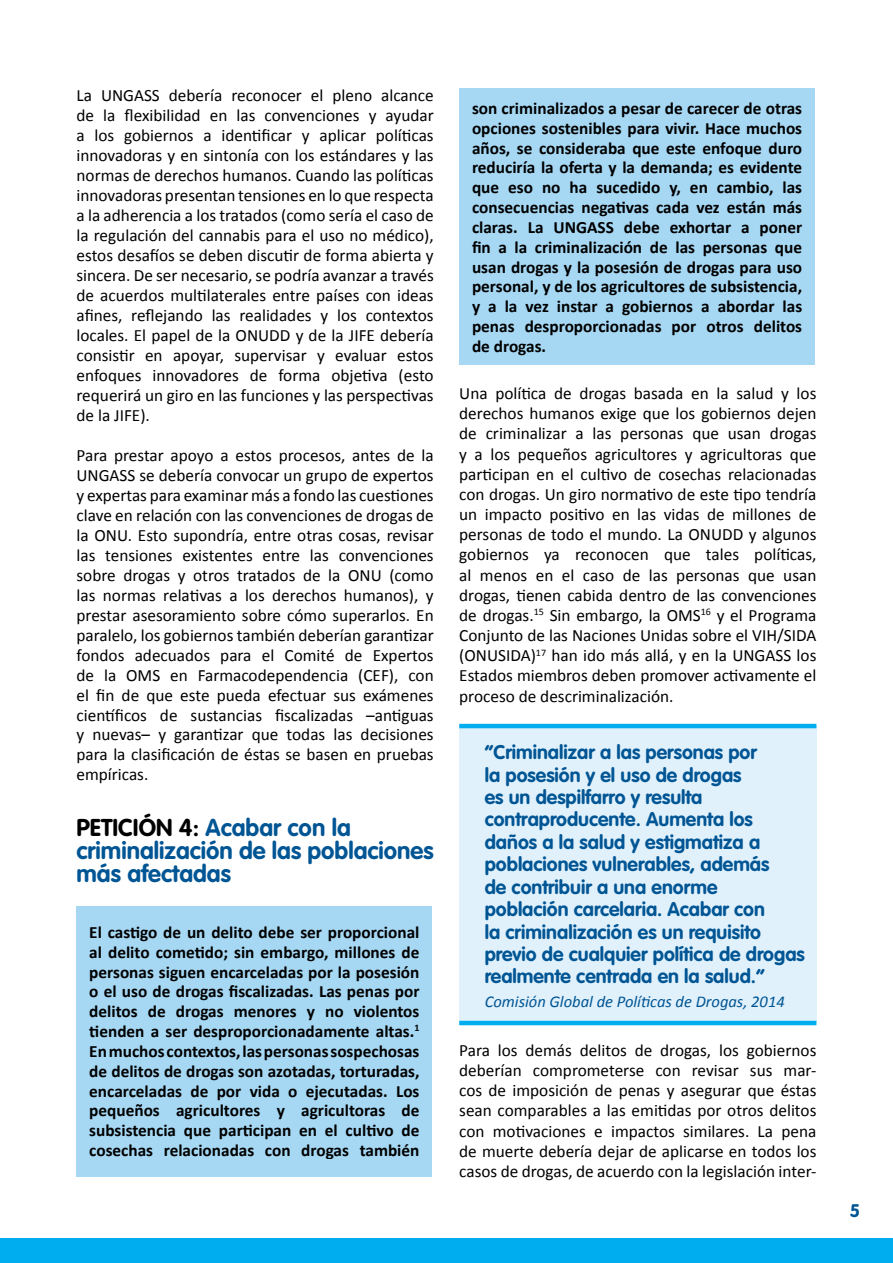
<style>
.page{position:relative;width:893px;height:1263px;background:#fff}
.page>*{position:absolute;margin:0;border:0;box-sizing:border-box;transform-origin:0 0}
.t1{font:700 24px/22.6px "VAG Rounded LT Pro";color:#005594}
.t2{font:700 19.5px/22.4px "VAG Rounded LT Pro";color:#005594}
.t3{font:700 18px "VAG Rounded LT Pro";color:#005594}
.t4{font:17.25px/20px "Calibri";color:#000;text-align:justify}
.t5{font:700 17.25px/19.8px "Calibri";color:#000;text-align:justify}
.t6{font:italic 16.5px "Calibri";color:#005594}
.s1{color:#000}
</style>
<div class="page">
<div style="left:0;top:1238px;width:893px;height:25px;background:#00adee"></div>
<div style="left:77px;top:906px;width:355px;height:257px;background:#a6d8f4"></div>
<div style="left:459px;top:88px;width:356px;height:277px;background:#a6d8f4"></div>
<div style="left:459px;top:726px;width:357px;height:297px;background:#e0f1fb"></div>
<hr style="left:459px;top:724px;width:357px;height:4px;background:#00aeef">
<hr style="left:459px;top:1021px;width:357px;height:4px;background:#00aeef">
<div style="left:77px;top:1160px;width:355px;height:17px;background:#a6d8f4"></div>
<p class="t4" style="left:77px;top:86px;width:359px">La UNGASS debería reconocer el pleno alcance de la flexibilidad en las convenciones y ayudar a los gobiernos a identificar y aplicar políticas innovadoras y en sintonía con los estándares y las normas de derechos humanos. Cuando las políticas innovadoras presentan tensiones en lo que respecta a la adherencia a los tratados (como sería el caso de la regulación del cannabis para el uso no médico), estos desafíos se deben discutir de forma abierta y sincera. De ser necesario, se podría avanzar a través de acuerdos multilaterales entre países con ideas afines, reflejando las realidades y los contextos locales. El papel de la ONUDD y de la JIFE debería consistir en apoyar, supervisar y evaluar estos enfoques innovadores de forma objetiva (esto requerirá un giro en las funciones y las perspectivas de la JIFE).</p>
<p class="t4" style="left:77px;top:445px;width:359px">Para prestar apoyo a estos procesos, antes de la UNGASS se debería convocar un grupo de expertos y expertas para examinar más a fondo las cuestiones clave en relación con las convenciones de drogas de la ONU. Esto supondría, entre otras cosas, revisar las tensiones existentes entre las convenciones sobre drogas y otros tratados de la ONU (como las normas relativas a los derechos humanos), y prestar asesoramiento sobre cómo superarlos. En paralelo, los gobiernos también deberían garantizar fondos adecuados para el Comité de Expertos de la OMS en Farmacodependencia (CEF), con el fin de que este pueda efectuar sus exámenes científicos de sustancias fiscalizadas –antiguas y nuevas– y garantizar que todas las decisiones para la clasificación de éstas se basen en pruebas empíricas.</p>
<h1 class="t1" style="left:77px;top:817px;width:359px"><span class="s1">PETICIÓN 4:</span> Acabar con la criminalización de las poblaciones más afectadas</h1>
<p class="t5" style="left:89px;top:922px;width:332px">El castigo de un delito debe ser proporcional al delito cometido; sin embargo, millones de personas siguen encarceladas por la posesión o el uso de drogas fiscalizadas. Las penas por delitos de drogas menores y no violentos tienden a ser desproporcionadamente altas.<sup>1<br></sup>En muchos contextos, las personas sospechosas de delitos de drogas son azotadas, torturadas, encarceladas de por vida o ejecutadas. Los pequeños agricultores y agricultoras de subsistencia que participan en el cultivo de cosechas relacionadas con drogas también</p>
<p class="t5" style="left:472px;top:98px;width:332px">son criminalizados a pesar de carecer de otras opciones sostenibles para vivir. Hace muchos años, se consideraba que este enfoque duro reduciría la oferta y la demanda; es evidente que eso no ha sucedido y, en cambio, las consecuencias negativas cada vez están más claras. La UNGASS debe exhortar a poner fin a la criminalización de las personas que usan drogas y la posesión de drogas para uso personal, y de los agricultores de subsistencia, y a la vez instar a gobiernos a abordar las penas desproporcionadas por otros delitos de drogas.</p>
<p class="t4" style="left:459px;top:383px;width:359px">Una política de drogas basada en la salud y los derechos humanos exige que los gobiernos dejen de criminalizar a las personas que usan drogas y a los pequeños agricultores y agricultoras que participan en el cultivo de cosechas relacionadas con drogas. Un giro normativo de este tipo tendría un impacto positivo en las vidas de millones de personas de todo el mundo. La ONUDD y algunos gobiernos ya reconocen que tales políticas, al menos en el caso de las personas que usan drogas, tienen cabida dentro de las convenciones de drogas.<sup>15</sup> Sin embargo, la OMS<sup>16</sup> y el Programa Conjunto de las Naciones Unidas sobre el VIH/SIDA (ONUSIDA)<sup>17</sup> han ido más allá, y en la UNGASS los Estados miembros deben promover activamente el proceso de descriminalización.</p>
<p class="t2" style="left:485px;top:741px;width:322px">“Criminalizar a las personas por<br>la posesión y el uso de drogas<br>es un despilfarro y resulta contraproducente. Aumenta los daños a la salud y estigmatiza a poblaciones vulnerables, además<br>de contribuir a una enorme población carcelaria. Acabar con<br>la criminalización es un requisito previo de cualquier política de drogas realmente centrada en la salud.”</p>
<p class="t6" style="left:485px;top:990px;width:301px">Comisión Global de Políticas de Drogas, 2014</p>
<p class="t4" style="left:459px;top:1040px;width:359px">Para los demás delitos de drogas, los gobiernos deberían comprometerse con revisar sus mar&shy;cos de imposición de penas y asegurar que éstas sean comparables a las emitidas por otros delitos con motivaciones e impactos similares. La pena de muerte debería dejar de aplicarse en todos los casos de drogas, de acuerdo con la legislación inter-</p>
<p class="t3" style="left:850px;top:1199px;width:12px">5</p>
</div>
